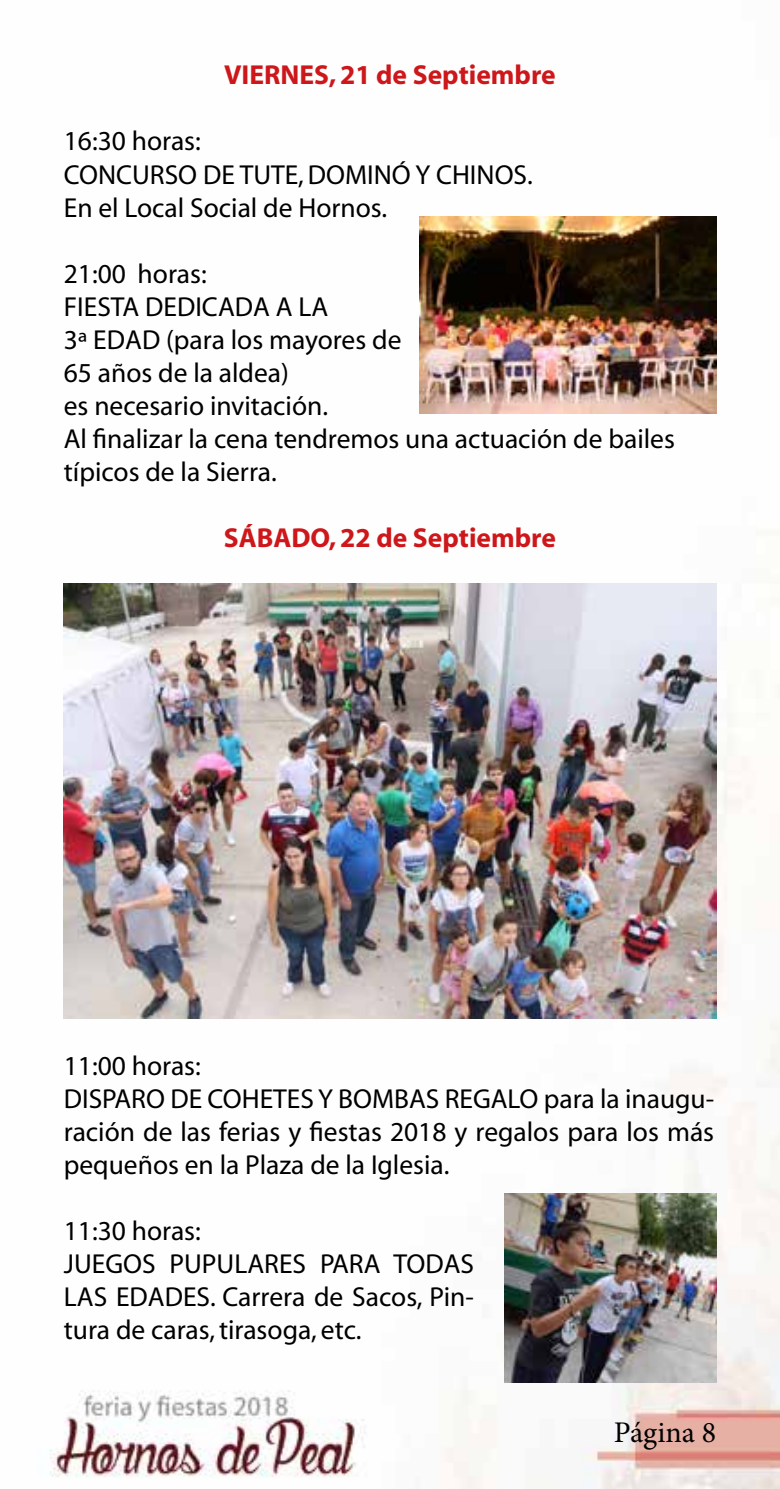
<style>
.page{position:relative;width:780px;height:1489px;background:#fff}
.page>*{position:absolute;margin:0;border:0;box-sizing:border-box;transform-origin:0 0}
.t1{font:30px "Minion Pro";letter-spacing:-.005em;color:#000}
.t2{font:27.5px/33px "Myriad";color:#000}
.t3{font:700 27.5px "Myriad";color:#cd171a}
</style>
<div class="page">
<img style="left:49px;top:216px;width:731px;height:1272px">
<img style="left:419px;top:216px;width:297px;height:198px">
<img style="left:64px;top:583px;width:652px;height:435px">
<img style="left:504px;top:1193px;width:212px;height:189px">
<p class="t3" style="left:224px;top:61px;width:333px">VIERNES, 21 de Septiembre</p>
<p class="t2" style="left:64px;top:126px;width:470px">16:30 horas:<br>CONCURSO DE TUTE, DOMINÓ Y CHINOS.<br>En el Local Social de Hornos.</p>
<p class="t2" style="left:64px;top:258px;width:612px">21:00 horas:<br>FIESTA DEDICADA A LA<br>3ª EDAD (para los mayores de<br>65 años de la aldea)<br>es necesario invitación.<br>Al finalizar la cena tendremos una actuación de bailes típicos de la Sierra.</p>
<p class="t3" style="left:224px;top:523px;width:333px">SÁBADO, 22 de Septiembre</p>
<p class="t2" style="left:64px;top:1050px;width:651px">11:00 horas:<br>DISPARO DE COHETES Y BOMBAS REGALO para la inaugu&shy;ración de las ferias y fiestas 2018 y regalos para los más pequeños en la Plaza de la Iglesia.</p>
<p class="t2" style="left:64px;top:1215px;width:412px">11:30 horas:<br>JUEGOS PUPULARES PARA TODAS<br>LAS EDADES. Carrera de Sacos, Pin&shy;tura de caras, tirasoga, etc.</p>
<p class="t1" style="left:614px;top:1411px;width:104px">Página 8</p>
</div>
